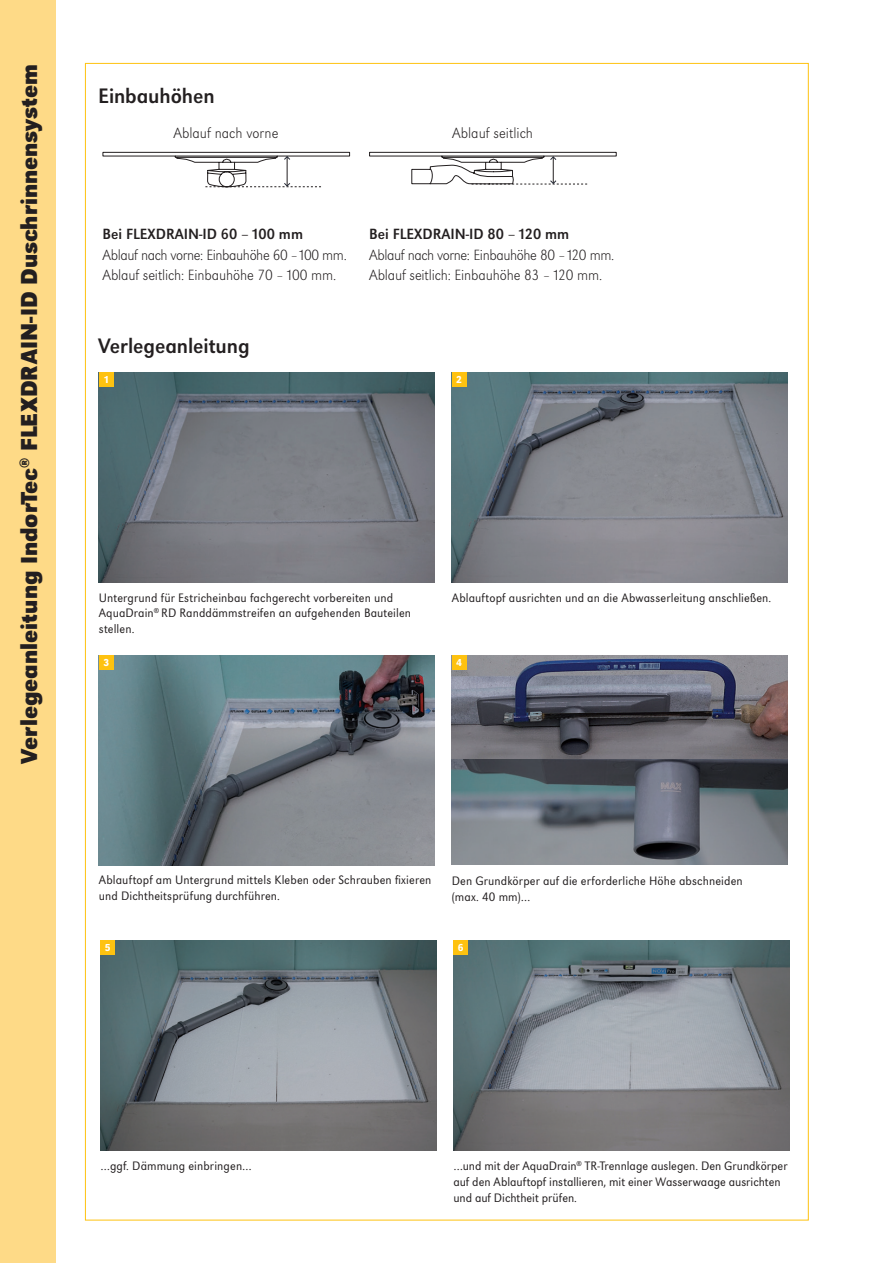
<style>
.page{position:relative;width:893px;height:1263px;background:#fff}
.page>*{position:absolute;margin:0;border:0;box-sizing:border-box;transform-origin:0 0}
.t1{font:700 24px "URW Grotesk Nar";color:#231f20}
.t2{font:21.75px "URW Grotesk Nar";letter-spacing:-.005em;color:#231f20}
.t3{font:15.45px/20.5px "URW Grotesk T Extr Ligh Narr";letter-spacing:-.01em;color:#231f20}
.t4{font:300 12.75px/15.8px "URW Grotesk Nar";letter-spacing:.01em;color:#231f20}
.t5{font:500 10.5px "URW Grotesk Nar";color:#fff}
.s1{font-family:"URW Grotesk T Regu Narr"}
</style>
<div class="page">
<div style="left:0;top:0;width:55px;height:1263px;background:#feda87"></div>
<img style="left:99px;top:372px;width:336px;height:211px">
<img style="left:452px;top:372px;width:336px;height:211px">
<div style="left:99px;top:372px;width:15px;height:15px;background:#fec210"></div>
<div style="left:452px;top:372px;width:15px;height:15px;background:#fec210"></div>
<img style="left:452px;top:655px;width:336px;height:104px">
<svg style="left:452px;top:759px;width:336px;height:105px;background:#676f77"></svg>
<img style="left:99px;top:655px;width:336px;height:211px">
<div style="left:99px;top:655px;width:15px;height:15px;background:#fec210"></div>
<div style="left:452px;top:655px;width:15px;height:15px;background:#fec210"></div>
<img style="left:100px;top:940px;width:336px;height:211px">
<img style="left:453px;top:940px;width:336px;height:211px">
<div style="left:100px;top:940px;width:15px;height:15px;background:#fec210"></div>
<div style="left:453px;top:940px;width:15px;height:15px;background:#fec210"></div>
<svg style="left:102px;top:152px;width:248px;height:35px"></svg>
<svg style="left:369px;top:152px;width:248px;height:33px"></svg>
<p class="t1" style="left:15px;top:764px;width:701px;rotate:-90deg">Verlegeanleitung IndorTec<sup>®</sup> FLEXDRAIN-ID Duschrinnensystem</p>
<p class="t2" style="left:98px;top:83px;width:118px">Einbauhöhen</p>
<p class="t3" style="left:173px;top:123px;width:106px">Ablauf nach vorne</p>
<p class="t3" style="left:452px;top:123px;width:82px">Ablauf seitlich</p>
<p class="t3" style="left:103px;top:224px;width:246px"><span class="s1">Bei FLEXDRAIN-ID 60 – 100 mm<br></span>Ablauf nach vorne: Einbauhöhe 60 –100 mm.<br>Ablauf seitlich: Einbauhöhe 70 – 100 mm.</p>
<p class="t3" style="left:369px;top:224px;width:246px"><span class="s1">Bei FLEXDRAIN-ID 80 – 120 mm<br></span>Ablauf nach vorne: Einbauhöhe 80 –120 mm.<br>Ablauf seitlich: Einbauhöhe 83 – 120 mm.</p>
<p class="t2" style="left:98px;top:333px;width:153px">Verlegeanleitung</p>
<p class="t5" style="left:103px;top:373px;width:7px">1</p>
<p class="t5" style="left:456px;top:373px;width:7px">2</p>
<p class="t4" style="left:99px;top:590px;width:314px">Untergrund für Estricheinbau fachgerecht vorbereiten und<br>AquaDrain<sup>®</sup> RD Randdämmstreifen an aufgehenden Bauteilen stellen.</p>
<p class="t4" style="left:452px;top:590px;width:321px">Ablauftopf ausrichten und an die Abwasserleitung anschließen.</p>
<p class="t5" style="left:103px;top:656px;width:7px">3</p>
<p class="t5" style="left:456px;top:656px;width:7px">4</p>
<p class="t4" style="left:99px;top:872px;width:334px">Ablauftopf am Untergrund mittels Kleben oder Schrauben fixieren und Dichtheitsprüfung durchführen.</p>
<p class="t4" style="left:452px;top:873px;width:292px">Den Grundkörper auf die erforderliche Höhe abschneiden (max. 40 mm)…</p>
<p class="t5" style="left:105px;top:941px;width:7px">5</p>
<p class="t5" style="left:458px;top:941px;width:7px">6</p>
<p class="t4" style="left:100px;top:1158px;width:153px">…ggf. Dämmung einbringen…</p>
<p class="t4" style="left:453px;top:1158px;width:336px">…und mit der AquaDrain<sup>®</sup> TR-Trennlage auslegen. Den Grundkörper auf den Ablauftopf installieren, mit einer Wasserwaage ausrichten und auf Dichtheit prüfen.</p>
</div>
